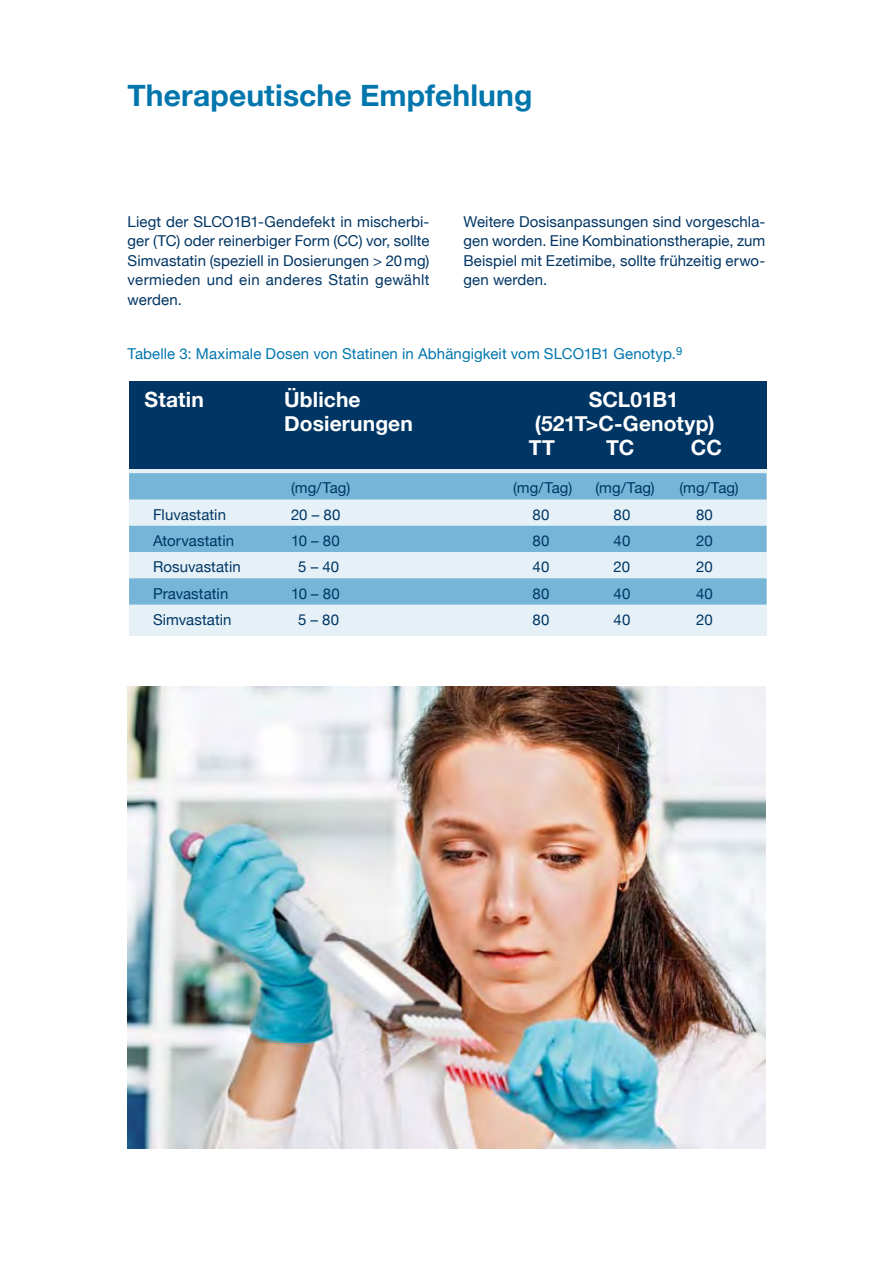
<style>
.page{position:relative;width:893px;height:1263px;background:#fff}
.page>*{position:absolute;margin:0;border:0;box-sizing:border-box;transform-origin:0 0}
.t1{font:700 30px "Helvetica Neue";letter-spacing:.005em;color:#0076ad}
.t2{font:700 21px/24px "Helvetica Neue";letter-spacing:.005em;color:#fff}
.t3{font:15px/19.5px "Helvetica Neue";letter-spacing:.005em;color:#003564;text-align:justify}
.t4{font:15px "Helvetica Neue";letter-spacing:.005em;color:#0076ad}
</style>
<div class="page">
<img style="left:128px;top:687px;width:637px;height:461px">
<div style="left:129px;top:462px;width:638px;height:174px;background:#e5f1f7"></div>
<div style="left:129px;top:381px;width:638px;height:87px;background:#003564"></div>
<svg style="left:129px;top:473px;width:637px;height:132px;fill:#76b5d7"></svg>
<h1 class="t1" style="left:128px;top:77px;width:406px">Therapeutische Empfehlung</h1>
<p class="t3" style="left:128px;top:212px;width:303px">Liegt der SLCO1B1-Gendefekt in mischerbi&shy;ger (TC) oder reinerbiger Form (CC) vor, sollte Simvastatin (speziell in Dosierungen &gt; 20 mg) vermieden und ein anderes Statin gewählt werden.</p>
<p class="t3" style="left:463px;top:212px;width:303px">Weitere Dosisanpassungen sind vorgeschla&shy;gen worden. Eine Kombinationstherapie, zum Beispiel mit Ezetimibe, sollte frühzeitig erwo&shy;gen werden.</p>
<p class="t4" style="left:128px;top:344px;width:556px">Tabelle 3: Maximale Dosen von Statinen in Abhängigkeit vom SLCO1B1 Genotyp.<sup>9</sup></p>
<h2 class="t2" style="left:145px;top:387px;width:61px">Statin</h2>
<h2 class="t2" style="left:284px;top:387px;width:78px">Übliche</h2>
<h2 class="t2" style="left:589px;top:387px;width:91px">SCL01B1</h2>
<h2 class="t2" style="left:284px;top:411px;width:130px">Dosierungen</h2>
<h2 class="t2" style="left:529px;top:411px;width:187px">(521T&gt;C-Genotyp)<br>TT</h2>
<h2 class="t2" style="left:606px;top:435px;width:30px">TC</h2>
<h2 class="t2" style="left:691px;top:435px;width:33px">CC</h2>
<p class="t3" style="left:291px;top:478px;width:61px">(mg/Tag)</p>
<p class="t3" style="left:513px;top:478px;width:61px">(mg/Tag)</p>
<p class="t3" style="left:596px;top:478px;width:61px">(mg/Tag)</p>
<p class="t3" style="left:680px;top:478px;width:61px">(mg/Tag)</p>
<p class="t3" style="left:153px;top:504px;width:74px">Fluvastatin</p>
<p class="t3" style="left:291px;top:504px;width:51px">20 – 80</p>
<p class="t3" style="left:533px;top:504px;width:18px">80</p>
<p class="t3" style="left:614px;top:504px;width:18px">80</p>
<p class="t3" style="left:696px;top:504px;width:18px">80</p>
<p class="t3" style="left:153px;top:531px;width:83px">Atorvastatin</p>
<p class="t3" style="left:291px;top:531px;width:50px">10 – 80</p>
<p class="t3" style="left:533px;top:531px;width:18px">80</p>
<p class="t3" style="left:614px;top:531px;width:18px">40</p>
<p class="t3" style="left:696px;top:531px;width:18px">20</p>
<p class="t3" style="left:153px;top:557px;width:89px">Rosuvastatin</p>
<p class="t3" style="left:298px;top:557px;width:42px">5 – 40</p>
<p class="t3" style="left:533px;top:557px;width:18px">40</p>
<p class="t3" style="left:614px;top:557px;width:18px">20</p>
<p class="t3" style="left:696px;top:557px;width:18px">20</p>
<p class="t3" style="left:153px;top:583px;width:77px">Pravastatin</p>
<p class="t3" style="left:291px;top:583px;width:50px">10 – 80</p>
<p class="t3" style="left:533px;top:583px;width:18px">80</p>
<p class="t3" style="left:614px;top:583px;width:18px">40</p>
<p class="t3" style="left:696px;top:583px;width:18px">40</p>
<p class="t3" style="left:153px;top:610px;width:80px">Simvastatin</p>
<p class="t3" style="left:298px;top:610px;width:43px">5 – 80</p>
<p class="t3" style="left:533px;top:610px;width:18px">80</p>
<p class="t3" style="left:614px;top:610px;width:18px">40</p>
<p class="t3" style="left:696px;top:610px;width:18px">20</p>
</div>
